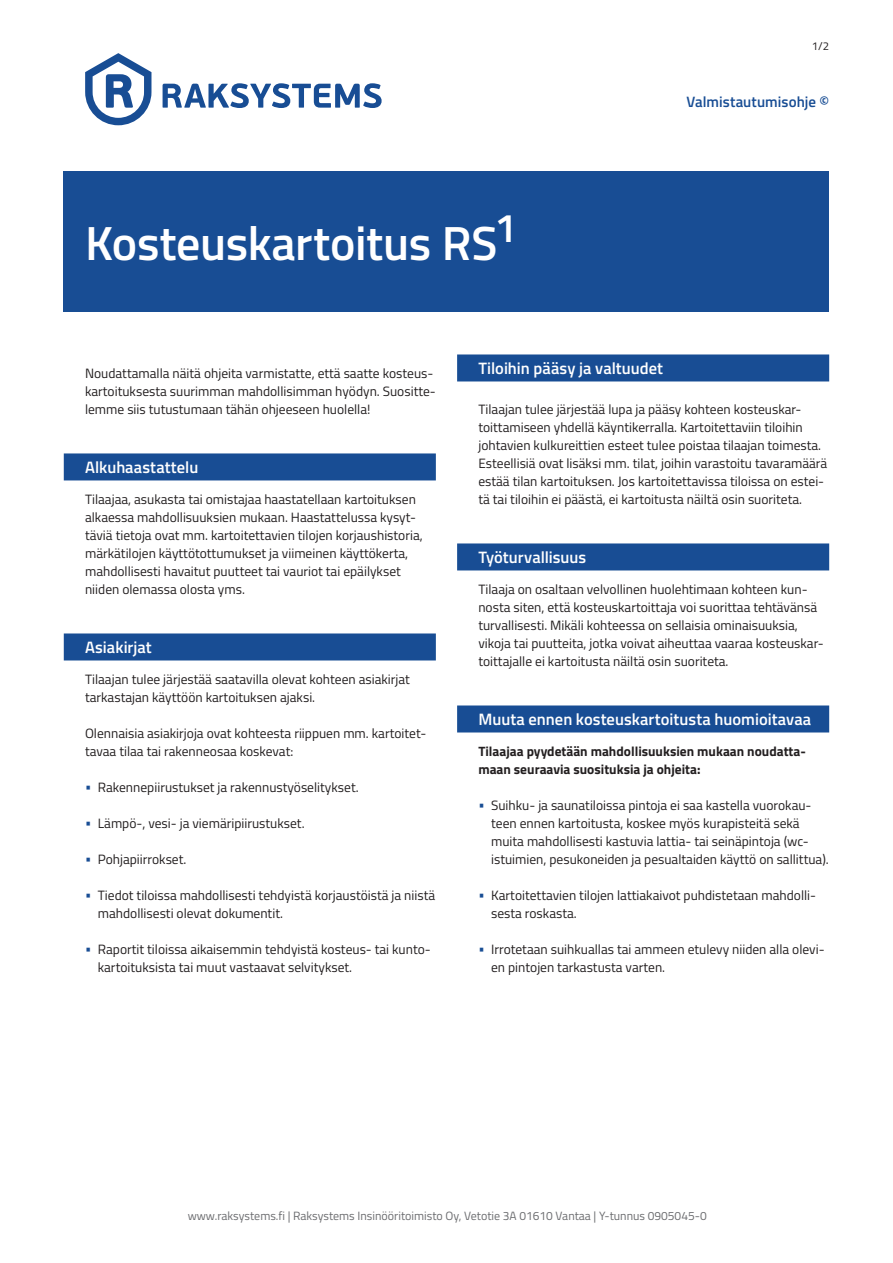
<style>
.page{position:relative;width:893px;height:1263px;background:#fff}
.page>*{position:absolute;margin:0;border:0;box-sizing:border-box;transform-origin:0 0}
.Pääotsikko{font:600 48px "Titillium";letter-spacing:-.01em;color:#fff}
.Pikkuotsikko{font:600 16.5px "Titillium";color:#fff}
.t1{font:600 15px "Titillium";letter-spacing:.005em;color:#184d94}
.Leipis{font:13.5px/18px "Titillium";color:#231f20}
.Leipis-2{font:700 13.5px/18px "Titillium";color:#231f20}
.t2{font:12px "Titillium";color:#6c6d70}
.Leipis-3{font:11.4px "Titillium";color:#231f20}
.s1{color:#184d94}
</style>
<div class="page">
<div style="left:64px;top:172px;width:765px;height:140px;background:#184d94"></div>
<svg style="left:163px;top:83px;width:219px;height:25px"></svg>
<svg style="left:85px;top:53px;width:66px;height:72px"></svg>
<div style="left:64px;top:453px;width:372px;height:27px;background:#184d94"></div>
<div style="left:64px;top:633px;width:372px;height:27px;background:#184d94"></div>
<div style="left:457px;top:354px;width:372px;height:27px;background:#184d94"></div>
<div style="left:457px;top:543px;width:372px;height:27px;background:#184d94"></div>
<div style="left:457px;top:705px;width:372px;height:27px;background:#184d94"></div>
<p class="Leipis-3" style="left:812px;top:37px;width:19px">1/2</p>
<p class="Pääotsikko" style="left:85px;top:207px;width:433px">Kosteuskartoitus RS<sup>1</sup></p>
<p class="t1" style="left:686px;top:90px;width:144px">Valmistautumisohje ©</p>
<p class="Leipis" style="left:85px;top:364px;width:352px">Noudattamalla näitä ohjeita varmistatte, että saatte kosteus&shy;kartoituksesta suurimman mahdollisimman hyödyn. Suositte&shy;lemme siis tutustumaan tähän ohjeeseen huolella!</p>
<p class="Pikkuotsikko" style="left:85px;top:455px;width:115px">Alkuhaastattelu</p>
<p class="Leipis" style="left:85px;top:490px;width:339px">Tilaajaa, asukasta tai omistajaa haastatellaan kartoituksen alkaessa mahdollisuuksien mukaan. Haastattelussa kysyt&shy;täviä tietoja ovat mm. kartoitettavien tilojen korjaushistoria, märkätilojen käyttötottumukset ja viimeinen käyttökerta, mahdollisesti havaitut puutteet tai vauriot tai epäilykset niiden olemassa olosta yms.</p>
<p class="Pikkuotsikko" style="left:85px;top:635px;width:68px">Asiakirjat</p>
<p class="Leipis" style="left:85px;top:670px;width:326px">Tilaajan tulee järjestää saatavilla olevat kohteen asiakirjat tarkastajan käyttöön kartoituksen ajaksi.</p>
<p class="Leipis" style="left:85px;top:724px;width:343px">Olennaisia asiakirjoja ovat kohteesta riippuen mm. kartoitet&shy;tavaa tilaa tai rakenneosaa koskevat:</p>
<p class="Leipis" style="left:85px;top:778px;width:275px"><span class="s1">•</span> Rakennepiirustukset ja rakennustyöselitykset.</p>
<p class="Leipis" style="left:85px;top:814px;width:221px"><span class="s1">•</span> Lämpö-, vesi- ja viemäripiirustukset.</p>
<p class="Leipis" style="left:85px;top:850px;width:103px"><span class="s1">•</span> Pohjapiirrokset.</p>
<p class="Leipis" style="left:98px;top:886px;width:339px;text-indent:-13px"><span class="s1">•</span> Tiedot tiloissa mahdollisesti tehdyistä korjaustöistä ja niistä mahdollisesti olevat dokumentit.</p>
<p class="Leipis" style="left:98px;top:940px;width:334px;text-indent:-13px"><span class="s1">•</span> Raportit tiloissa aikaisemmin tehdyistä kosteus- tai kunto&shy;kartoituksista tai muut vastaavat selvitykset.</p>
<p class="Pikkuotsikko" style="left:478px;top:356px;width:186px">Tiloihin pääsy ja valtuudet</p>
<p class="Leipis" style="left:478px;top:400px;width:350px">Tilaajan tulee järjestää lupa ja pääsy kohteen kosteuskar&shy;toittamiseen yhdellä käyntikerralla. Kartoitettaviin tiloihin johtavien kulkureittien esteet tulee poistaa tilaajan toimesta.<br>Esteellisiä ovat lisäksi mm. tilat, joihin varastoitu tavaramäärä estää tilan kartoituksen. Jos kartoitettavissa tiloissa on estei&shy;tä tai tiloihin ei päästä, ei kartoitusta näiltä osin suoriteta.</p>
<p class="Pikkuotsikko" style="left:478px;top:545px;width:109px">Työturvallisuus</p>
<p class="Leipis" style="left:478px;top:580px;width:347px">Tilaaja on osaltaan velvollinen huolehtimaan kohteen kun&shy;nosta siten, että kosteuskartoittaja voi suorittaa tehtävänsä turvallisesti. Mikäli kohteessa on sellaisia ominaisuuksia, vikoja tai puutteita, jotka voivat aiheuttaa vaaraa kosteuskar&shy;toittajalle ei kartoitusta näiltä osin suoriteta.</p>
<p class="Pikkuotsikko" style="left:478px;top:707px;width:334px">Muuta ennen kosteuskartoitusta huomioitavaa</p>
<p class="Leipis-2" style="left:478px;top:742px;width:329px">Tilaajaa pyydetään mahdollisuuksien mukaan noudatta&shy;maan seuraavia suosituksia ja ohjeita:</p>
<p class="Leipis" style="left:491px;top:796px;width:339px;text-indent:-13px"><span class="s1">•</span> Suihku- ja saunatiloissa pintoja ei saa kastella vuorokau&shy;teen ennen kartoitusta, koskee myös kurapisteitä sekä muita mahdollisesti kastuvia lattia- tai seinäpintoja (wc&shy;istuimien, pesukoneiden ja pesualtaiden käyttö on sallittua).</p>
<p class="Leipis" style="left:491px;top:886px;width:327px;text-indent:-13px"><span class="s1">•</span> Kartoitettavien tilojen lattiakaivot puhdistetaan mahdolli&shy;sesta roskasta.</p>
<p class="Leipis" style="left:491px;top:940px;width:335px;text-indent:-13px"><span class="s1">•</span> Irrotetaan suihkuallas tai ammeen etulevy niiden alla olevi&shy;en pintojen tarkastusta varten.</p>
<p class="t2" style="left:188px;top:1207px;width:521px">www.raksystems.fi | Raksystems Insinööritoimisto Oy, Vetotie 3A 01610 Vantaa | Y-tunnus 0905045-0</p>
</div>
